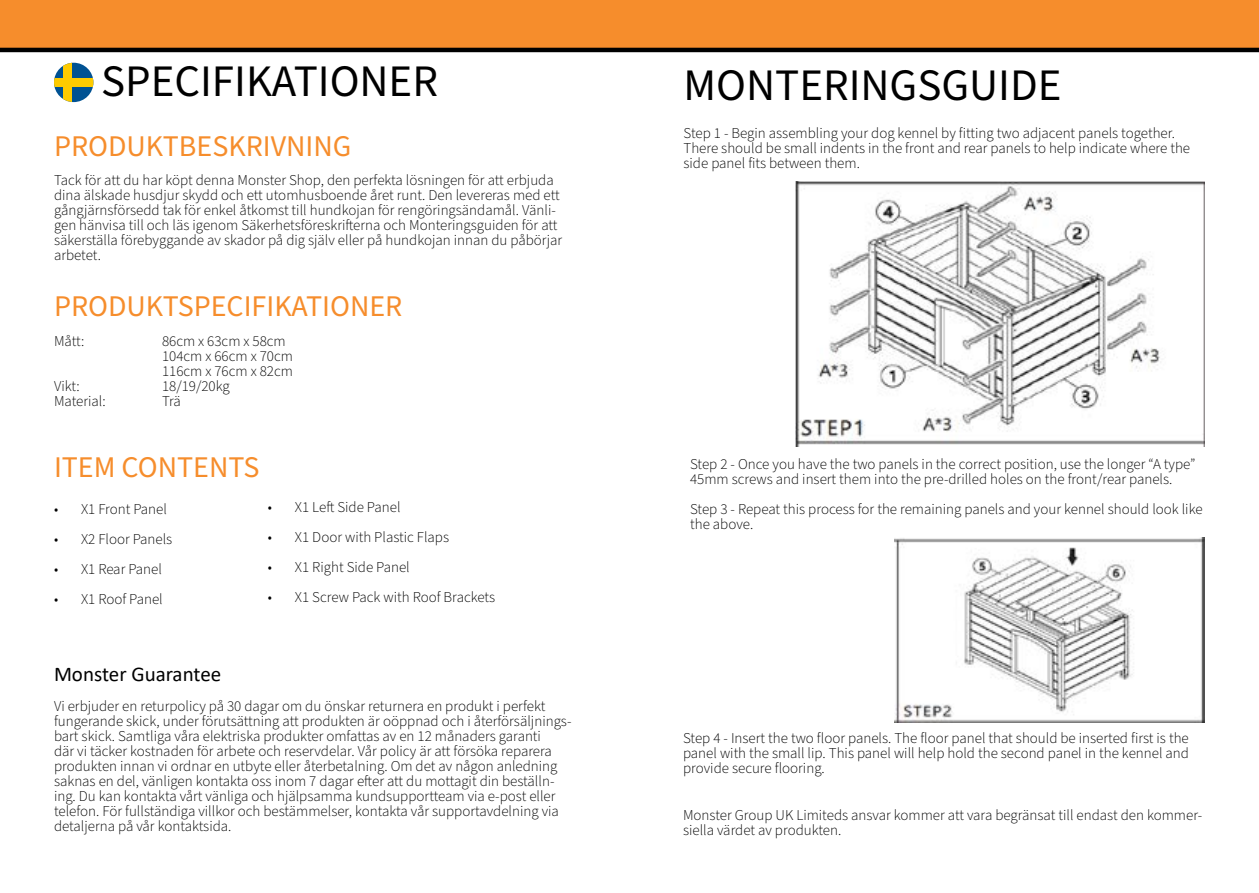
<style>
.page{position:relative;width:1259px;height:893px;background:#fff}
.page>*{position:absolute;margin:0;border:0;box-sizing:border-box;transform-origin:0 0}
.t1{font:45px "Source Sans Pro";color:#000}
.t2{font:30px "Source Sans Pro";color:#f68d2c}
.t3{font:21px "Calibri";color:#000}
.t4{font:300 15px/15px "Source Sans Pro";color:#000}
</style>
<div class="page">
<div style="left:54px;top:63px;width:39px;height:39px;background:#005293;border-radius:20px"></div>
<div style="left:63px;top:63px;width:9px;height:39px;background:#fecb00"></div>
<div style="left:54px;top:78px;width:39px;height:9px;background:#fecb00"></div>
<div style="left:0;top:0;width:1259px;height:50px;background:#f68d2c"></div>
<hr style="left:0;top:48px;width:1259px;height:4px;background:#000">
<img style="left:795px;top:182px;width:410px;height:264px">
<img style="left:894px;top:538px;width:311px;height:185px">
<h1 class="t1" style="left:101px;top:51px;width:338px">SPECIFIKATIONER</h1>
<h2 class="t2" style="left:54px;top:126px;width:299px">PRODUKTBESKRIVNING</h2>
<p class="t4" style="left:54px;top:173px;width:509px">Tack för att du har köpt denna Monster Shop, den perfekta lösningen för att erbjuda dina älskade husdjur skydd och ett utomhusboende året runt. Den levereras med ett gångjärnsförsedd tak för enkel åtkomst till hundkojan för rengöringsändamål. Vänli&shy;gen hänvisa till och läs igenom Säkerhetsföreskrifterna och Monteringsguiden för att säkerställa förebyggande av skador på dig själv eller på hundkojan innan du påbörjar arbetet.</p>
<h2 class="t2" style="left:54px;top:286px;width:350px">PRODUKTSPECIFIKATIONER</h2>
<p class="t4" style="left:54px;top:334px;width:32px">Mått:</p>
<p class="t4" style="left:162px;top:334px;width:132px">86cm x 63cm x 58cm<br>104cm x 66cm x 70cm<br>116cm x 76cm x 82cm</p>
<p class="t4" style="left:54px;top:379px;width:27px">Vikt:</p>
<p class="t4" style="left:162px;top:379px;width:69px">18/19/20kg</p>
<p class="t4" style="left:54px;top:394px;width:53px">Material:</p>
<p class="t4" style="left:162px;top:394px;width:20px">Trä</p>
<h2 class="t2" style="left:54px;top:447px;width:207px">ITEM CONTENTS</h2>
<p class="t4" style="left:54px;top:502px;width:114px">• X1 Front Panel</p>
<p class="t4" style="left:54px;top:532px;width:120px">• X2 Floor Panels</p>
<p class="t4" style="left:54px;top:562px;width:109px">• X1 Rear Panel</p>
<p class="t4" style="left:54px;top:592px;width:110px">• X1 Roof Panel</p>
<p class="t4" style="left:268px;top:500px;width:134px">• X1 Left Side Panel</p>
<p class="t4" style="left:268px;top:530px;width:183px">• X1 Door with Plastic Flaps</p>
<p class="t4" style="left:268px;top:560px;width:143px">• X1 Right Side Panel</p>
<p class="t4" style="left:268px;top:590px;width:229px">• X1 Screw Pack with Roof Brackets</p>
<h3 class="t3" style="left:54px;top:660px;width:169px">Monster Guarantee</h3>
<p class="t4" style="left:54px;top:699px;width:519px">Vi erbjuder en returpolicy på 30 dagar om du önskar returnera en produkt i perfekt fungerande skick, under förutsättning att produkten är oöppnad och i återförsäljnings&shy;bart skick. Samtliga våra elektriska produkter omfattas av en 12 månaders garanti<br>där vi täcker kostnaden för arbete och reservdelar. Vår policy är att försöka reparera produkten innan vi ordnar en utbyte eller återbetalning. Om det av någon anledning saknas en del, vänligen kontakta oss inom 7 dagar efter att du mottagit din beställn&shy;ing. Du kan kontakta vårt vänliga och hjälpsamma kundsupportteam via e-post eller telefon. För fullständiga villkor och bestämmelser, kontakta vår supportavdelning via detaljerna på vår kontaktsida.</p>
<h1 class="t1" style="left:683px;top:55px;width:379px">MONTERINGSGUIDE</h1>
<p class="t4" style="left:683px;top:126px;width:508px">Step 1 - Begin assembling your dog kennel by fitting two adjacent panels together.<br>There should be small indents in the front and rear panels to help indicate where the side panel fits between them.</p>
<p class="t4" style="left:690px;top:457px;width:507px">Step 2 - Once you have the two panels in the correct position, use the longer “A type”<br>45mm screws and insert them into the pre-drilled holes on the front/rear panels.</p>
<p class="t4" style="left:690px;top:502px;width:514px">Step 3 - Repeat this process for the remaining panels and your kennel should look like the above.</p>
<p class="t4" style="left:683px;top:730px;width:507px;text-align:justify">Step 4 - Insert the two floor panels. The floor panel that should be inserted first is the panel with the small lip. This panel will help hold the second panel in the kennel and provide secure flooring.</p>
<p class="t4" style="left:683px;top:808px;width:520px">Monster Group UK Limiteds ansvar kommer att vara begränsat till endast den kommer&shy;siella värdet av produkten.</p>
</div>
